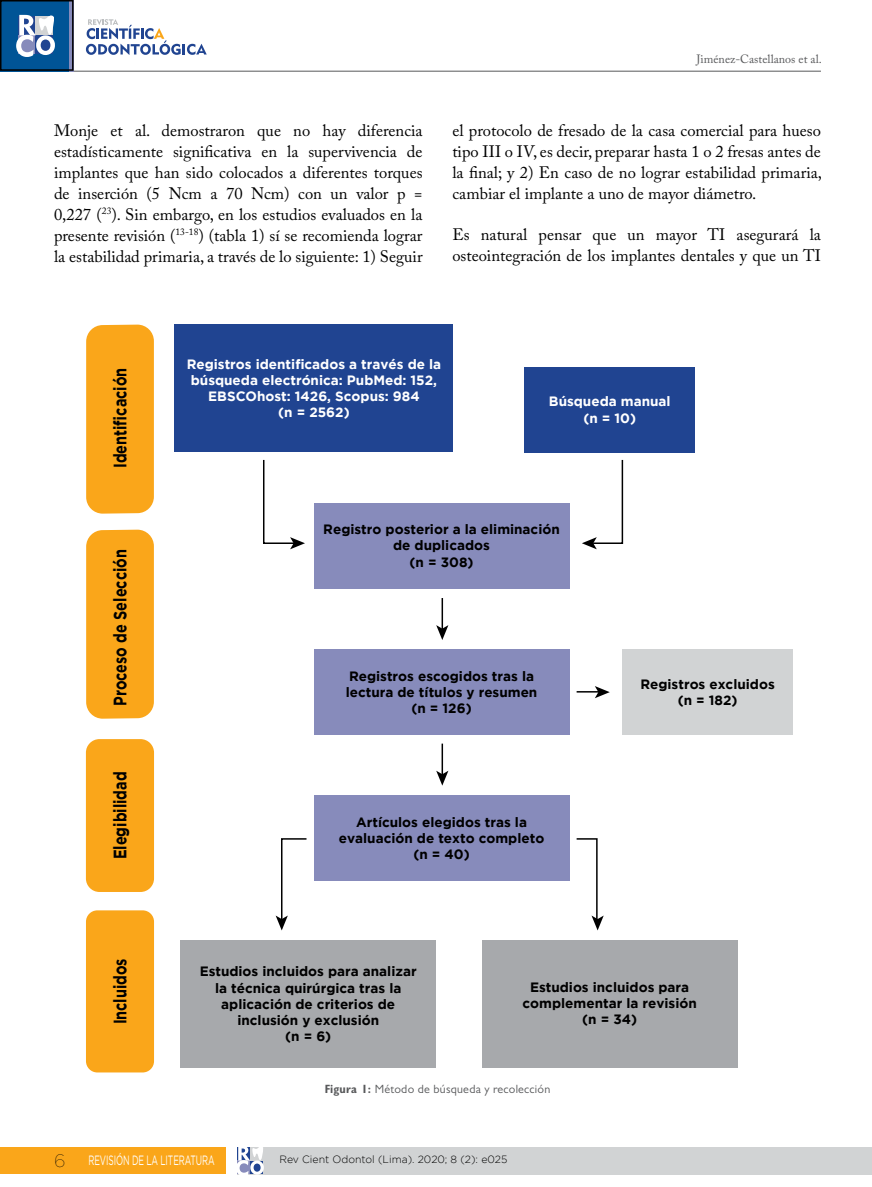
<style>
.page{position:relative;width:872px;height:1187px;background:#fff}
.page>*{position:absolute;margin:0;border:0;box-sizing:border-box;transform-origin:0 0}
.t1{font:700 18px "Gotham";color:#000;scale:.8 1}
.t2{font:100 18px "Gotham";color:#000}
.t3{font:16.5px/21px "Adobe Caslon Pro";color:#000;text-align:justify}
.t4{font:700 13.5px/16.2px "Gotham";color:#000;text-align:center}
.t5{font:700 13.5px/16.2px "Gotham";color:#fff;text-align:center}
.t6{font:13.5px "Gotham";letter-spacing:-.01em;color:#fff;scale:.62 1}
.t7{font:12px "Gill Sans";letter-spacing:.02em;color:#58595b}
.t8{font:12px "Adobe Caslon Pro";color:#58595b}
.t9{font:300 10.5px "Gotham";color:#000}
.s1{font-weight:700;font-stretch:condensed}
</style>
<div class="page">
<div style="left:0;top:1146px;width:225px;height:27px;background:#faa61a"></div>
<div style="left:237px;top:1146px;width:635px;height:28px;background:#d1d3d4"></div>
<hr style="left:47px;top:71px;width:774px;height:1px;background:#58595b">
<div style="left:0;top:0;width:70px;height:72px;background:#005496"></div>
<hr style="left:70px;top:0;width:4px;height:72px;background:#878bbb">
<svg style="left:16px;top:14px;width:39px;height:43px;background:#a1b4d0"></svg>
<svg style="left:86px;top:19px;width:121px;height:36px"></svg>
<svg style="left:237px;top:1146px;width:27px;height:29px"></svg>
<div style="left:0;top:0;width:74px;height:71px;border:2px solid #000"></div>
<div style="left:86px;top:529px;width:68px;height:189px;background:#faa61a"></div>
<div style="left:86px;top:324px;width:68px;height:189px;background:#faa61a"></div>
<div style="left:86px;top:910px;width:68px;height:162px;background:#faa61a;border-radius:11px"></div>
<div style="left:86px;top:739px;width:68px;height:152px;background:#faa61a;border-radius:14px"></div>
<div style="left:181px;top:940px;width:255px;height:127px;background:#a7a9ac"></div>
<div style="left:482px;top:939px;width:255px;height:128px;background:#a7a9ac"></div>
<div style="left:314px;top:503px;width:255px;height:85px;background:#878bbb"></div>
<div style="left:314px;top:649px;width:255px;height:85px;background:#878bbb"></div>
<div style="left:622px;top:649px;width:170px;height:85px;background:#d1d3d4"></div>
<div style="left:314px;top:795px;width:255px;height:85px;background:#878bbb"></div>
<div style="left:175px;top:324px;width:278px;height:128px;background:#204491"></div>
<div style="left:524px;top:367px;width:171px;height:85px;background:#204491"></div>
<svg style="left:263px;top:459px;width:42px;height:90px"></svg>
<svg style="left:582px;top:459px;width:42px;height:90px"></svg>
<svg style="left:276px;top:838px;width:31px;height:92px"></svg>
<svg style="left:576px;top:838px;width:27px;height:92px"></svg>
<hr style="left:441px;top:598px;width:2px;height:31px;background:#000">
<svg style="left:436px;top:625px;width:12px;height:15px"></svg>
<hr style="left:441px;top:743px;width:2px;height:32px;background:#000">
<svg style="left:436px;top:770px;width:12px;height:15px"></svg>
<svg style="left:576px;top:686px;width:34px;height:12px"></svg>
<p class="t8" style="left:696px;top:51px;width:127px">Jiménez-Castellanos et al.</p>
<p class="t3" style="left:54px;top:119px;width:370px">Monje et al. demostraron que no hay diferencia estadísticamente significativa en la supervivencia de implantes que han sido colocados a diferentes torques de inserción (5 Ncm a 70 Ncm) con un valor p = 0,227 (<sup>23</sup>). Sin embargo, en los estudios evaluados en la presente revisión (<sup>13-18</sup>) (tabla 1) sí se recomienda lograr la estabilidad primaria, a través de lo siguiente: 1) Seguir</p>
<p class="t3" style="left:452px;top:119px;width:371px">el protocolo de fresado de la casa comercial para hueso tipo III o IV, es decir, preparar hasta 1 o 2 fresas antes de la final; y 2) En caso de no lograr estabilidad primaria, cambiar el implante a uno de mayor diámetro.</p>
<p class="t3" style="left:452px;top:224px;width:370px">Es natural pensar que un mayor TI asegurará la osteointegración de los implantes dentales y que un TI</p>
<p class="t1" style="left:110px;top:468px;width:127px;rotate:-90deg">Identificación</p>
<p class="t1" style="left:110px;top:706px;width:197px;rotate:-90deg">Proceso de Selección</p>
<p class="t1" style="left:110px;top:859px;width:111px;rotate:-90deg">Elegibilidad</p>
<p class="t1" style="left:110px;top:1024px;width:84px;rotate:-90deg">Incluidos</p>
<p class="t5" style="left:187px;top:355px;width:256px">Registros identificados a través de la búsqueda electrónica: PubMed: 152,<br>EBSCOhost: 1426, Scopus: 984<br>(n = 2562)</p>
<p class="t5" style="left:549px;top:393px;width:123px">Búsqueda manual (n = 10)</p>
<p class="t4" style="left:323px;top:521px;width:238px">Registro posterior a la eliminación de duplicados<br>(n = 308)</p>
<p class="t4" style="left:346px;top:667px;width:193px">Registros escogidos tras la lectura de títulos y resumen (n = 126)</p>
<p class="t4" style="left:640px;top:675px;width:136px">Registros excluidos (n = 182)</p>
<p class="t4" style="left:339px;top:813px;width:207px">Artículos elegidos tras la evaluación de texto completo (n = 40)</p>
<p class="t4" style="left:200px;top:963px;width:218px">Estudios incluidos para analizar la técnica quirúrgica tras la aplicación de criterios de inclusión y exclusión<br>(n = 6)</p>
<p class="t4" style="left:522px;top:978px;width:176px">Estudios incluidos para complementar la revisión (n = 34)</p>
<p class="t7" style="left:325px;top:1082px;width:227px"><span class="s1">Figura 1:</span> Método de búsqueda y recolección</p>
<p class="t2" style="left:54px;top:1150px;width:13px">6</p>
<p class="t6" style="left:88px;top:1152px;width:205px">REVISIÓN DE LA LITERATURA</p>
<p class="t9" style="left:279px;top:1153px;width:229px">Rev Cient Odontol (Lima). 2020; 8 (2): e025</p>
</div>
